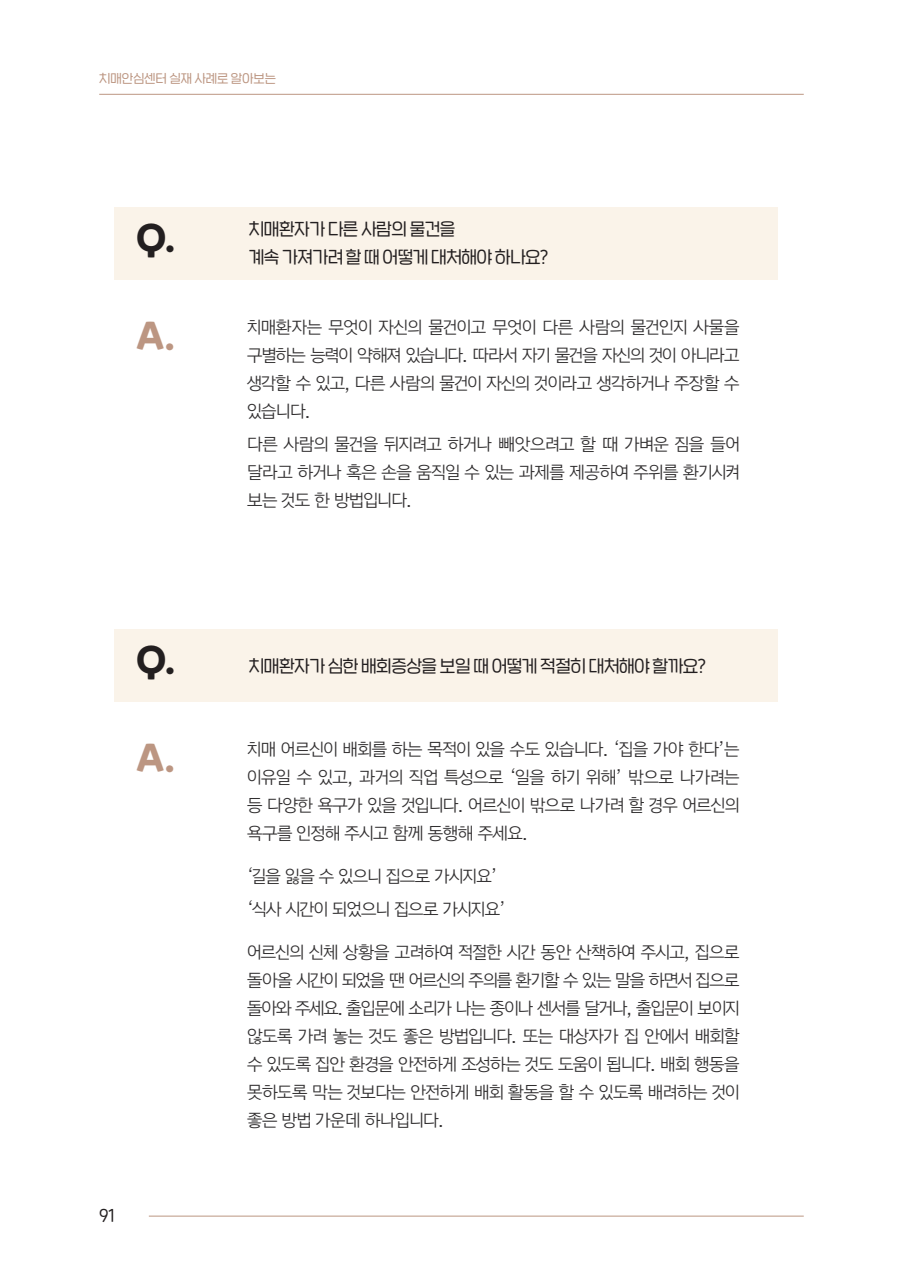
<style>
.page{position:relative;width:903px;height:1275px;background:#fff}
.page>*{position:absolute;margin:0;border:0;box-sizing:border-box;transform-origin:0 0}
.t1{font:35px "SD Hoyoyo";color:#bc9682}
.t2{font:17.15px/28px "Tlab Dotum 02 R";letter-spacing:-.025em;color:#312f30;text-align:justify}
.t3{font:17.15px/28px "SD Nemony 2 b Basic Lt";letter-spacing:-.02em;color:#231f20}
.t4{font:15.75px "SD Nemony 2 b Basic Lt";color:#231f20}
.t5{font:12.25px "SD Nemony 2 b Basic Lt";color:#bc9682}
.s1{font-family:"SD Hoyoyo";font-size:35px}
</style>
<div class="page">
<hr style="left:149px;top:1216px;width:655px;height:1px;background:#bc9682">
<hr style="left:99px;top:94px;width:705px;height:1px;background:#bc9682">
<div style="left:114px;top:207px;width:664px;height:73px;background:#faf3e9"></div>
<div style="left:114px;top:629px;width:664px;height:73px;background:#faf3e9"></div>
<p class="t5" style="left:99px;top:69px;width:178px">치매안심센터 실재 사례로 알아보는</p>
<p class="t3" style="left:249px;top:214px;width:301px;text-indent:-112px"><span class="s1">Q.</span> 치매환자가 다른 사람의 물건을<br>계속 가져가려 할 때 어떻게 대처해야 하나요?</p>
<h1 class="t1" style="left:136px;top:316px;width:39px">A.</h1>
<p class="t2" style="left:247px;top:313px;width:494px">치매환자는 무엇이 자신의 물건이고 무엇이 다른 사람의 물건인지 사물을 구별하는 능력이 약해져 있습니다. 따라서 자기 물건을 자신의 것이 아니라고 생각할 수 있고, 다른 사람의 물건이 자신의 것이라고 생각하거나 주장할 수 있습니다.</p>
<p class="t2" style="left:247px;top:429px;width:494px">다른 사람의 물건을 뒤지려고 하거나 빼앗으려고 할 때 가벼운 짐을 들어 달라고 하거나 혹은 손을 움직일 수 있는 과제를 제공하여 주위를 환기시켜 보는 것도 한 방법입니다.</p>
<p class="t3" style="left:136px;top:651px;width:571px"><span class="s1">Q.</span> 치매환자가 심한 배회증상을 보일 때 어떻게 적절히 대처해야 할까요?</p>
<h1 class="t1" style="left:136px;top:738px;width:39px">A.</h1>
<p class="t4" style="left:99px;top:1203px;width:17px">91</p>
<p class="t2" style="left:247px;top:735px;width:494px">치매 어르신이 배회를 하는 목적이 있을 수도 있습니다. ‘집을 가야 한다’는 이유일 수 있고, 과거의 직업 특성으로 ‘일을 하기 위해’ 밖으로 나가려는 등 다양한 욕구가 있을 것입니다. 어르신이 밖으로 나가려 할 경우 어르신의 욕구를 인정해 주시고 함께 동행해 주세요.</p>
<p class="t2" style="left:247px;top:859px;width:260px;line-height:32.9px">‘길을 잃을 수 있으니 집으로 가시지요’ ‘식사 시간이 되었으니 집으로 가시지요’</p>
<p class="t2" style="left:247px;top:937px;width:494px">어르신의 신체 상황을 고려하여 적절한 시간 동안 산책하여 주시고, 집으로 돌아올 시간이 되었을 땐 어르신의 주의를 환기할 수 있는 말을 하면서 집으로 돌아와 주세요. 출입문에 소리가 나는 종이나 센서를 달거나, 출입문이 보이지 않도록 가려 놓는 것도 좋은 방법입니다. 또는 대상자가 집 안에서 배회할 수 있도록 집안 환경을 안전하게 조성하는 것도 도움이 됩니다. 배회 행동을 못하도록 막는 것보다는 안전하게 배회 활동을 할 수 있도록 배려하는 것이 좋은 방법 가운데 하나입니다.</p>
</div>
